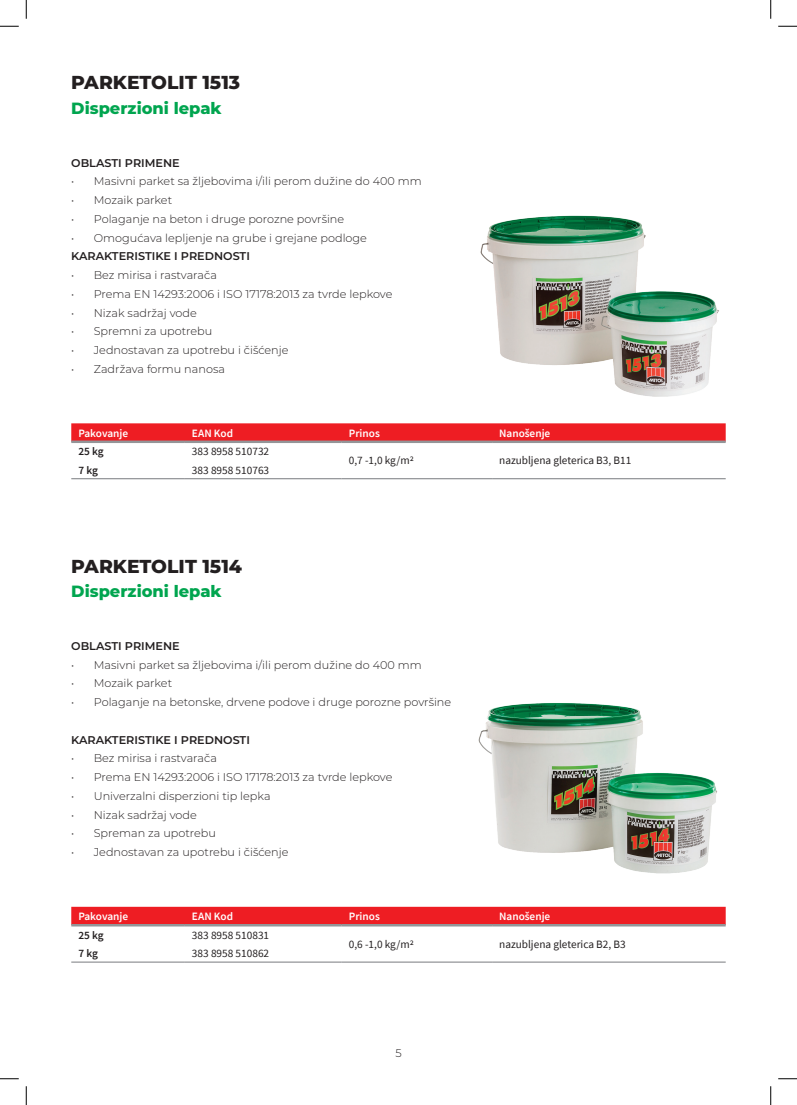
<style>
.page{position:relative;width:797px;height:1105px;background:#fff}
.page>*{position:absolute;margin:0;border:0;box-sizing:border-box;transform-origin:0 0}
.t1{font:800 18.75px "Montserrat";color:#231f20}
.t2{font:800 16.25px "Montserrat";color:#00a54f}
.t3{font:300 11.25px "Montserrat";color:#231f20}
.t4{font:11.25px "Source Sans Pro";color:#231f20}
.t5{font:600 11.25px "Montserrat";color:#231f20}
.t6{font:600 11.25px "Source Sans Pro";color:#fff}
.t7{font:600 11.25px "Source Sans Pro";letter-spacing:-.01em;color:#231f20}
</style>
<div class="page">
<img style="left:480px;top:215px;width:239px;height:182px">
<img style="left:478px;top:703px;width:239px;height:171px">
<div style="left:71px;top:423px;width:654px;height:17px;background:#ee1d23"></div>
<hr style="left:71px;top:440px;width:114px;height:3px;background:#939598">
<hr style="left:185px;top:440px;width:157px;height:3px;background:#939598">
<hr style="left:342px;top:440px;width:150px;height:3px;background:#939598">
<hr style="left:492px;top:440px;width:233px;height:3px;background:#939598">
<hr style="left:71px;top:478px;width:114px;height:1px;background:#939598">
<hr style="left:185px;top:478px;width:157px;height:1px;background:#939598">
<hr style="left:342px;top:478px;width:150px;height:1px;background:#939598">
<hr style="left:492px;top:478px;width:233px;height:1px;background:#939598">
<div style="left:71px;top:907px;width:654px;height:20px;background:#ee1d23"></div>
<hr style="left:71px;top:924px;width:114px;height:2px;background:#939598">
<hr style="left:185px;top:924px;width:157px;height:2px;background:#939598">
<hr style="left:342px;top:924px;width:150px;height:2px;background:#939598">
<hr style="left:492px;top:924px;width:233px;height:2px;background:#939598">
<hr style="left:71px;top:961px;width:114px;height:2px;background:#939598">
<hr style="left:185px;top:961px;width:157px;height:2px;background:#939598">
<hr style="left:342px;top:961px;width:150px;height:2px;background:#939598">
<hr style="left:492px;top:961px;width:233px;height:2px;background:#939598">
<svg style="left:0;top:25px;width:19px;height:2px"></svg>
<svg style="left:778px;top:25px;width:19px;height:2px"></svg>
<svg style="left:0;top:1078px;width:19px;height:1px"></svg>
<svg style="left:778px;top:1078px;width:19px;height:1px"></svg>
<svg style="left:25px;top:0;width:2px;height:19px"></svg>
<svg style="left:25px;top:1086px;width:2px;height:19px"></svg>
<svg style="left:770px;top:0;width:1px;height:19px"></svg>
<svg style="left:770px;top:1086px;width:1px;height:19px"></svg>
<p class="t1" style="left:71px;top:69px;width:170px">PARKETOLIT 1513</p>
<p class="t2" style="left:71px;top:96px;width:152px">Disperzioni lepak</p>
<p class="t5" style="left:71px;top:155px;width:110px">OBLASTI PRIMENE</p>
<p class="t3" style="left:71px;top:174px;width:352px">• Masivni parket sa žljebovima i/ili perom dužine do 400 mm</p>
<p class="t3" style="left:71px;top:192px;width:102px">• Mozaik parket</p>
<p class="t3" style="left:71px;top:211px;width:274px">• Polaganje na beton i druge porozne površine</p>
<p class="t3" style="left:71px;top:230px;width:297px">• Omogućava lepljenje na grube i grejane podloge</p>
<p class="t5" style="left:71px;top:248px;width:180px">KARAKTERISTIKE I PREDNOSTI</p>
<p class="t3" style="left:71px;top:267px;width:147px">• Bez mirisa i rastvarača</p>
<p class="t3" style="left:71px;top:286px;width:323px">• Prema EN 14293:2006 i ISO 17178:2013 za tvrde lepkove</p>
<p class="t3" style="left:71px;top:305px;width:127px">• Nizak sadržaj vode</p>
<p class="t3" style="left:71px;top:324px;width:143px">• Spremni za upotrebu</p>
<p class="t3" style="left:71px;top:342px;width:219px">• Jednostavan za upotrebu i čišćenje</p>
<p class="t3" style="left:71px;top:361px;width:155px">• Zadržava formu nanosa</p>
<p class="t6" style="left:78px;top:426px;width:51px">Pakovanje</p>
<p class="t6" style="left:192px;top:426px;width:43px">EAN Kod</p>
<p class="t6" style="left:349px;top:426px;width:32px">Prinos</p>
<p class="t6" style="left:499px;top:426px;width:53px">Nanošenje</p>
<p class="t7" style="left:78px;top:444px;width:27px">25 kg</p>
<p class="t4" style="left:192px;top:444px;width:79px">383 8958 510732</p>
<p class="t4" style="left:349px;top:454px;width:67px">0,7 -1,0 kg/m2</p>
<p class="t4" style="left:499px;top:454px;width:134px">nazubljena gleterica B3, B11</p>
<p class="t7" style="left:78px;top:462px;width:21px">7 kg</p>
<p class="t4" style="left:192px;top:463px;width:79px">383 8958 510763</p>
<p class="t1" style="left:71px;top:552px;width:172px">PARKETOLIT 1514</p>
<p class="t2" style="left:71px;top:579px;width:152px">Disperzioni lepak</p>
<p class="t5" style="left:71px;top:638px;width:110px">OBLASTI PRIMENE</p>
<p class="t3" style="left:71px;top:657px;width:352px">• Masivni parket sa žljebovima i/ili perom dužine do 400 mm</p>
<p class="t3" style="left:71px;top:676px;width:102px">• Mozaik parket</p>
<p class="t3" style="left:71px;top:694px;width:381px">• Polaganje na betonske, drvene podove i druge porozne površine</p>
<p class="t5" style="left:71px;top:732px;width:180px">KARAKTERISTIKE I PREDNOSTI</p>
<p class="t3" style="left:71px;top:751px;width:147px">• Bez mirisa i rastvarača</p>
<p class="t3" style="left:71px;top:769px;width:323px">• Prema EN 14293:2006 i ISO 17178:2013 za tvrde lepkove</p>
<p class="t3" style="left:71px;top:788px;width:201px">• Univerzalni disperzioni tip lepka</p>
<p class="t3" style="left:71px;top:807px;width:127px">• Nizak sadržaj vode</p>
<p class="t3" style="left:71px;top:826px;width:146px">• Spreman za upotrebu</p>
<p class="t3" style="left:71px;top:844px;width:219px">• Jednostavan za upotrebu i čišćenje</p>
<p class="t6" style="left:78px;top:909px;width:51px">Pakovanje</p>
<p class="t6" style="left:192px;top:909px;width:43px">EAN Kod</p>
<p class="t6" style="left:349px;top:909px;width:32px">Prinos</p>
<p class="t6" style="left:499px;top:909px;width:53px">Nanošenje</p>
<p class="t7" style="left:78px;top:927px;width:27px">25 kg</p>
<p class="t4" style="left:192px;top:928px;width:79px">383 8958 510831</p>
<p class="t4" style="left:349px;top:937px;width:67px">0,6 -1,0 kg/m2</p>
<p class="t4" style="left:499px;top:937px;width:128px">nazubljena gleterica B2, B3</p>
<p class="t7" style="left:78px;top:946px;width:21px">7 kg</p>
<p class="t4" style="left:192px;top:946px;width:79px">383 8958 510862</p>
<p class="t3" style="left:395px;top:1045px;width:8px">5</p>
</div>
